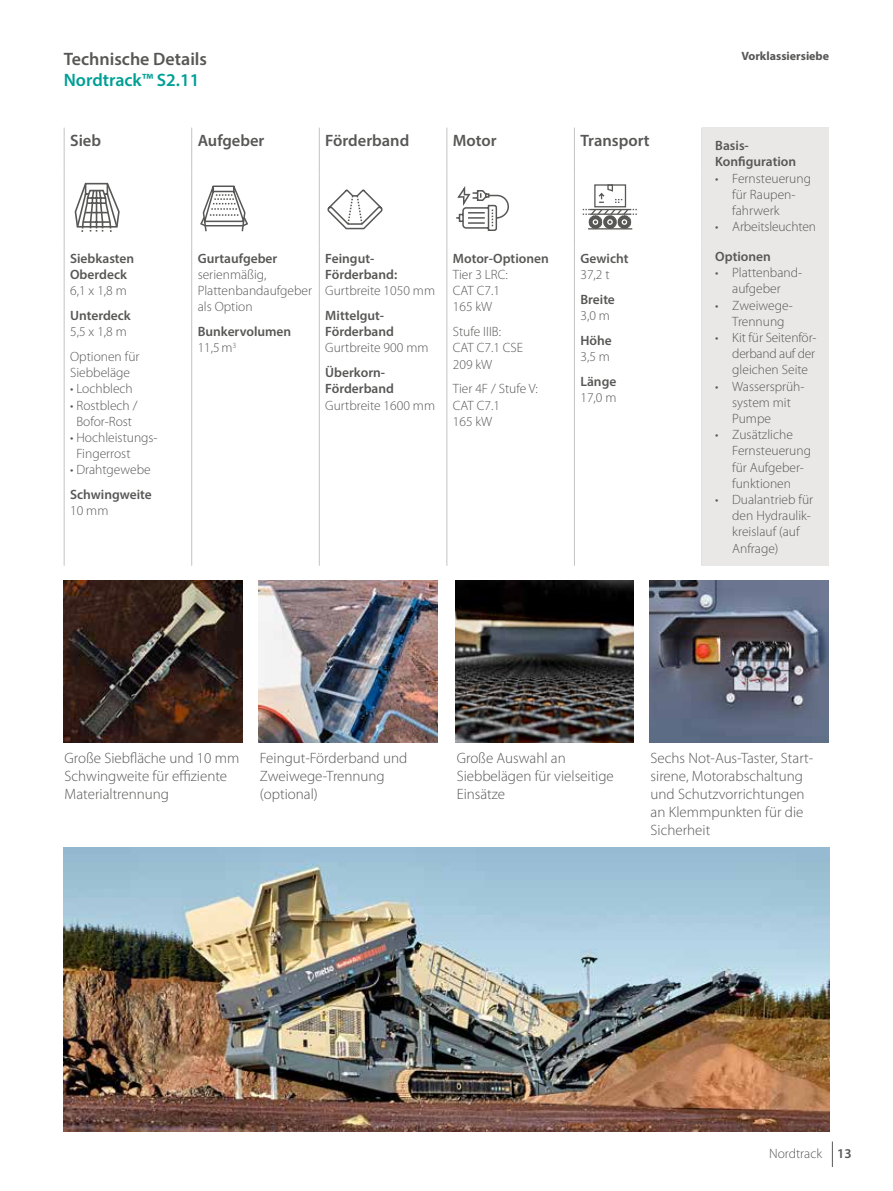
<style>
.page{position:relative;width:893px;height:1191px;background:#fff}
.page>*{position:absolute;margin:0;border:0;box-sizing:border-box;transform-origin:0 0}
.t1{font:600 18px "Myriad Pro";color:#575756}
.t2{font:600 18px "Myriad Pro";color:#009f95}
.t3{font:600 16.5px "Myriad Pro";color:#575756}
.t4{font:300 15px/18px "Myriad Pro";color:#575756}
.t5{font:300 13.5px/16.2px "Myriad Pro";color:#575756}
.t6{font:600 13.5px/16.2px "Myriad Pro";color:#575756}
.t7{font:700 12px "Myriad Pro";color:#575756}
.s1{font-weight:300}
.s2{font-weight:600}
</style>
<div class="page">
<img style="left:63px;top:847px;width:766px;height:284px">
<img style="left:455px;top:581px;width:179px;height:161px">
<img style="left:64px;top:581px;width:178px;height:161px">
<img style="left:650px;top:581px;width:178px;height:161px">
<img style="left:258px;top:581px;width:179px;height:161px">
<svg style="left:832px;top:1141px;width:1px;height:26px"></svg>
<hr style="left:64px;top:128px;width:1px;height:46px;background:#c3c3c3">
<hr style="left:64px;top:174px;width:1px;height:73px;background:#c3c3c3">
<hr style="left:64px;top:247px;width:1px;height:319px;background:#c3c3c3">
<hr style="left:191px;top:128px;width:1px;height:46px;background:#c3c3c3">
<hr style="left:191px;top:174px;width:1px;height:73px;background:#c3c3c3">
<hr style="left:191px;top:247px;width:1px;height:319px;background:#c3c3c3">
<hr style="left:319px;top:128px;width:1px;height:46px;background:#c3c3c3">
<hr style="left:319px;top:174px;width:1px;height:73px;background:#c3c3c3">
<hr style="left:319px;top:247px;width:1px;height:319px;background:#c3c3c3">
<hr style="left:446px;top:128px;width:1px;height:46px;background:#c3c3c3">
<hr style="left:446px;top:174px;width:1px;height:73px;background:#c3c3c3">
<hr style="left:446px;top:247px;width:1px;height:319px;background:#c3c3c3">
<hr style="left:574px;top:128px;width:1px;height:46px;background:#c3c3c3">
<hr style="left:574px;top:174px;width:1px;height:73px;background:#c3c3c3">
<hr style="left:574px;top:247px;width:1px;height:319px;background:#c3c3c3">
<hr style="left:702px;top:247px;width:1px;height:319px;background:#c3c3c3">
<svg style="left:456px;top:186px;width:53px;height:45px"></svg>
<svg style="left:583px;top:184px;width:54px;height:45px"></svg>
<svg style="left:200px;top:185px;width:48px;height:47px"></svg>
<svg style="left:327px;top:189px;width:56px;height:41px"></svg>
<div style="left:702px;top:127px;width:127px;height:438px;background:#eae8e6"></div>
<svg style="left:74px;top:182px;width:46px;height:50px"></svg>
<h1 class="t1" style="left:64px;top:49px;width:145px">Technische Details</h1>
<h1 class="t2" style="left:64px;top:71px;width:137px">Nordtrack™ S2.11</h1>
<p class="t3" style="left:70px;top:132px;width:32px">Sieb</p>
<p class="t3" style="left:198px;top:132px;width:68px">Aufgeber</p>
<p class="t3" style="left:325px;top:132px;width:86px">Förderband</p>
<p class="t3" style="left:453px;top:132px;width:45px">Motor</p>
<p class="t3" style="left:580px;top:132px;width:71px">Transport</p>
<p class="t6" style="left:70px;top:250px;width:66px">Siebkasten<br>Oberdeck</p>
<p class="t5" style="left:70px;top:284px;width:58px">6,1 x 1,8 m</p>
<p class="t6" style="left:70px;top:308px;width:62px">Unterdeck</p>
<p class="t5" style="left:70px;top:320px;width:71px;line-height:24.8px">5,5 x 1,8 m<br>Optionen für</p>
<p class="t5" style="left:70px;top:365px;width:61px">Siebbeläge</p>
<p class="t5" style="left:70px;top:382px;width:64px">• Lochblech</p>
<p class="t5" style="left:70px;top:398px;width:69px;text-align:center">• Rostblech /<br>Bofor-Rost</p>
<p class="t5" style="left:76px;top:430px;width:83px;text-indent:-6px">• Hochleistungs-<br>Fingerrost</p>
<p class="t5" style="left:70px;top:463px;width:82px">• Drahtgewebe</p>
<p class="t6" style="left:70px;top:487px;width:83px">Schwingweite</p>
<p class="t5" style="left:70px;top:504px;width:40px">10 mm</p>
<p class="t6" style="left:198px;top:250px;width:81px">Gurtaufgeber</p>
<p class="t5" style="left:198px;top:267px;width:116px">serienmäßig,<br>Plattenbandaufgeber als Option</p>
<p class="t6" style="left:198px;top:324px;width:95px">Bunkervolumen<br><span class="s1">11,5m</span><sup>3</sup></p>
<p class="t6" style="left:325px;top:250px;width:73px">Feingut-<br>Förderband:</p>
<p class="t5" style="left:325px;top:284px;width:111px">Gurtbreite 1050 mm</p>
<p class="t6" style="left:325px;top:308px;width:70px">Mittelgut-<br>Förderband</p>
<p class="t5" style="left:325px;top:341px;width:105px">Gurtbreite 900 mm</p>
<p class="t6" style="left:325px;top:365px;width:70px">Überkorn-<br>Förderband</p>
<p class="t5" style="left:325px;top:398px;width:111px">Gurtbreite 1600 mm</p>
<p class="t6" style="left:453px;top:250px;width:97px">Motor-Optionen</p>
<p class="t5" style="left:453px;top:267px;width:57px">Tier 3 LRC:<br>CAT C7.1<br>165 kW</p>
<p class="t5" style="left:453px;top:325px;width:72px">Stufe IIIB:<br>CAT C7.1 CSE<br>209 kW</p>
<p class="t5" style="left:453px;top:382px;width:87px">Tier 4F / Stufe V:<br>CAT C7.1<br>165 kW</p>
<p class="t6" style="left:580px;top:250px;width:50px">Gewicht</p>
<p class="t5" style="left:580px;top:267px;width:31px">37,2 t</p>
<p class="t6" style="left:580px;top:291px;width:36px">Breite</p>
<p class="t5" style="left:580px;top:308px;width:31px">3,0 m</p>
<p class="t6" style="left:580px;top:332px;width:33px">Höhe</p>
<p class="t5" style="left:580px;top:349px;width:31px">3,5 m</p>
<p class="t6" style="left:580px;top:373px;width:37px">Länge</p>
<p class="t5" style="left:580px;top:390px;width:38px">17,0 m</p>
<p class="t7" style="left:741px;top:51px;width:89px">Vorklassiersiebe</p>
<p class="t6" style="left:715px;top:138px;width:83px">Basis-<br>Konfiguration</p>
<p class="t5" style="left:732px;top:171px;width:80px;text-indent:-17px">• Fernsteuerung für Raupen&shy;fahrwerk</p>
<p class="t5" style="left:715px;top:220px;width:102px">• Arbeitsleuchten</p>
<p class="t6" style="left:715px;top:249px;width:57px">Optionen</p>
<p class="t5" style="left:715px;top:266px;width:88px;text-align:center">• Plattenband&shy;aufgeber</p>
<p class="t5" style="left:732px;top:298px;width:62px;text-indent:-17px">• Zweiwege-<br>Trennung</p>
<p class="t5" style="left:732px;top:330px;width:86px;text-align:justify;text-indent:-17px">• Kit für Seitenför&shy;derband auf der gleichen Seite</p>
<p class="t5" style="left:732px;top:379px;width:74px;text-indent:-17px">• Wassersprüh&shy;system mit<br>Pumpe</p>
<p class="t5" style="left:732px;top:428px;width:80px;text-indent:-17px">• Zusätzliche<br>Fernsteuerung für Aufgeber&shy;funktionen</p>
<p class="t5" style="left:732px;top:492px;width:82px;text-indent:-17px">• Dualantrieb für den Hydraulik&shy;kreislauf (auf<br>Anfrage)</p>
<p class="t4" style="left:65px;top:750px;width:176px">Große Siebfläche und 10 mm<br>Schwingweite für effiziente<br>Materialtrennung</p>
<p class="t4" style="left:260px;top:750px;width:149px">Feingut-Förderband und<br>Zweiwege-Trennung (optional)</p>
<p class="t4" style="left:457px;top:750px;width:159px">Große Auswahl an<br>Siebbelägen für vielseitige<br>Einsätze</p>
<p class="t4" style="left:651px;top:750px;width:164px">Sechs Not-Aus-Taster, Start&shy;sirene, Motorabschaltung und Schutzvorrichtungen an Klemmpunkten für die<br>Sicherheit</p>
<p class="t5" style="left:769px;top:1146px;width:84px">Nordtrack <span class="s2">13</span></p>
</div>
